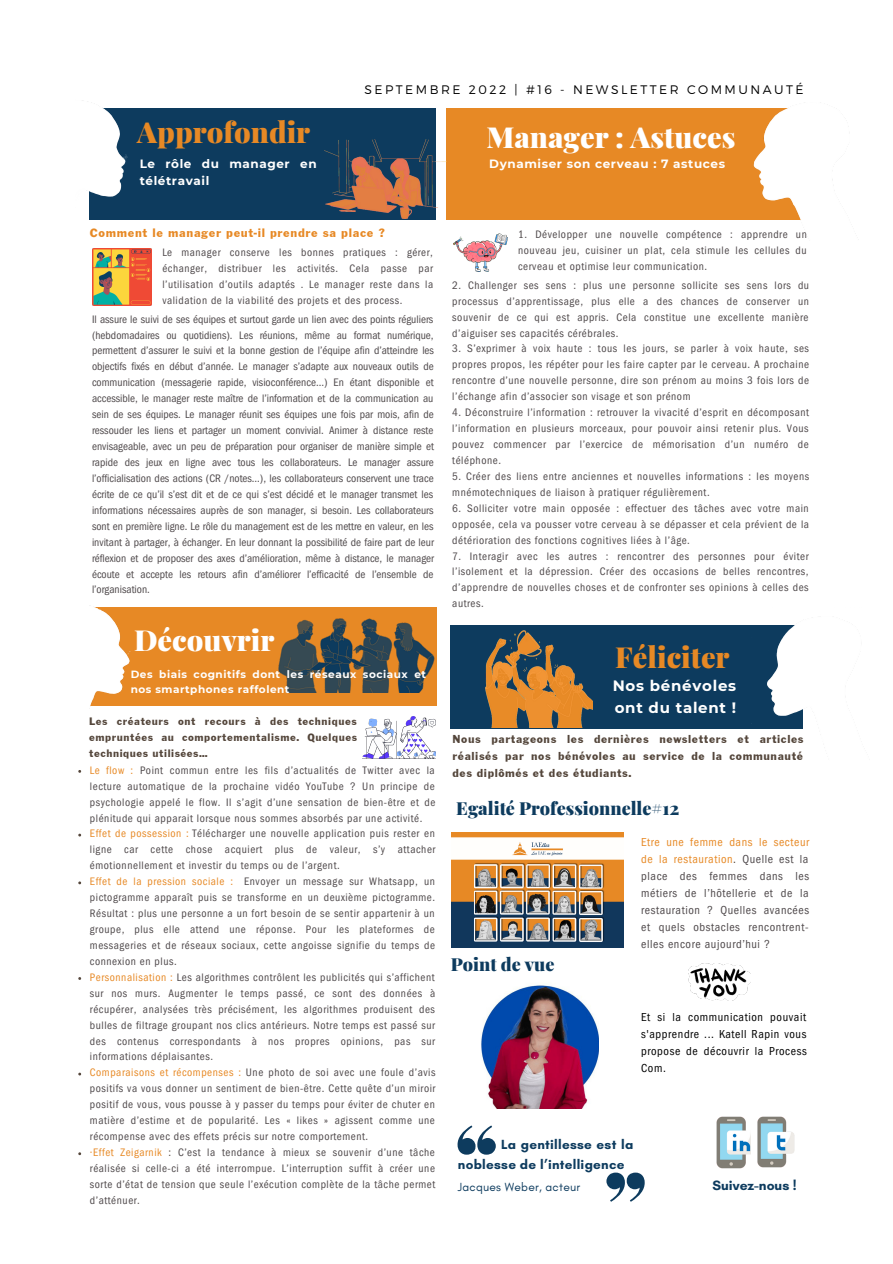
<style>
.page{position:relative;width:893px;height:1264px;background:#fff}
.page>*{position:absolute;margin:0;border:0;box-sizing:border-box;transform-origin:0 0}
.t1{font:900 29.1px "Playfair Display";color:#fff}
.t2{font:900 29.1px "Playfair Display";color:#e78925}
.t3{font:900 18px "Playfair Display";color:#0d3b5e}
.t4{font:700 15px/21.3px "Montserrat";letter-spacing:.05em;color:#fff}
.t5{font:700 13.8px "Glacial Indifference";color:#0d3b5e}
.t6{font:700 13.5px/20.2px "Glacial Indifference";letter-spacing:.02em;color:#0d3b5e}
.t7{font:12.75px "Franklin Gothic";letter-spacing:.05em;color:#e78925}
.t8{font:300 12.3px "Montserrat";letter-spacing:.2em;color:#000}
.t9{font:condensed 12px/17px "ITC Franklin Gothic Std";letter-spacing:.05em;color:#4f494b;text-align:justify}
.t10{font:12px/17px "Franklin Gothic";letter-spacing:.05em;color:#54463b;text-align:justify}
.t11{font:condensed 12px/17px "ITC Franklin Gothic Std";letter-spacing:.05em;color:#000;text-align:justify}
.t12{font:700 12px/17px "Montserrat";letter-spacing:.05em;color:#fff}
.t13{font:12px "Glacial Indifference";letter-spacing:.02em;color:#0d3b5e}
.t14{font:condensed 11.25px/15.9px "ITC Franklin Gothic Std";letter-spacing:.05em;color:#4f494b;text-align:justify}
.t15{font:11.25px/15.9px "Franklin Gothic";letter-spacing:.05em;color:#54463b;text-align:justify}
.t16{font:condensed 11.1px/15.8px "ITC Franklin Gothic Std";letter-spacing:.05em;color:#4f494b;text-align:justify}
.t17{font:700 10.5px/14.9px "Montserrat";letter-spacing:.05em;color:#fff}
.s1{color:#e78925}
.s2{color:#54463b}
</style>
<div class="page">
<img style="left:451px;top:832px;width:172px;height:115px">
<img style="left:716px;top:1116px;width:79px;height:53px">
<svg style="left:458px;top:1125px;width:37px;height:29px"></svg>
<svg style="left:606px;top:1172px;width:38px;height:29px"></svg>
<div style="left:445px;top:108px;width:358px;height:112px;background:#e78925"></div>
<img style="left:753px;top:108px;width:80px;height:112px">
<div style="left:89px;top:108px;width:346px;height:112px;background:#0d3b5e"></div>
<img style="left:82px;top:100px;width:46px;height:97px">
<img style="left:324px;top:140px;width:123px;height:78px">
<div style="left:90px;top:607px;width:346px;height:99px;background:#e78925"></div>
<img style="left:89px;top:605px;width:42px;height:101px">
<img style="left:279px;top:618px;width:155px;height:74px">
<div style="left:450px;top:625px;width:352px;height:104px;background:#0d3b5e"></div>
<img style="left:751px;top:625px;width:52px;height:104px">
<img style="left:486px;top:630px;width:106px;height:98px">
<img style="left:688px;top:963px;width:62px;height:37px">
<img style="left:453px;top:234px;width:54px;height:37px">
<img style="left:92px;top:248px;width:60px;height:58px">
<img style="left:362px;top:717px;width:74px;height:41px">
<img style="left:481px;top:985px;width:117px;height:123px">
<h1 class="t2" style="left:137px;top:112px;width:175px">Approfondir</h1>
<p class="t12" style="left:140px;top:155px;width:178px">Le rôle du manager en télétravail</p>
<p class="t8" style="left:364px;top:81px;width:440px">SEPTEMBRE 2022 | #16 - NEWSLETTER COMMUNAUTÉ</p>
<h1 class="t1" style="left:486px;top:116px;width:250px">Manager : Astuces</h1>
<p class="t12" style="left:489px;top:155px;width:237px">Dynamiser son cerveau : 7 astuces</p>
<p class="t7" style="left:90px;top:229px;width:296px">Comment le manager peut-il prendre sa place ?</p>
<p class="t16" style="left:162px;top:246px;width:272px">Le manager conserve les bonnes pratiques : gérer, échanger, distribuer les activités. Cela passe par l’utilisation d’outils adaptés . Le manager reste dans la validation de la viabilité des projets et des process.</p>
<p class="t14" style="left:92px;top:312px;width:343px">Il assure le suivi de ses équipes et surtout garde un lien avec des points réguliers (hebdomadaires ou quotidiens). Les réunions, même au format numérique, permettent d’assurer le suivi et la bonne gestion de l’équipe afin d’atteindre les objectifs fixés en début d’année. Le manager s’adapte aux nouveaux outils de communication (messagerie rapide, visioconférence…) En étant disponible et accessible, le manager reste maître de l’information et de la communication au sein de ses équipes. Le manager réunit ses équipes une fois par mois, afin de ressouder les liens et partager un moment convivial. Animer à distance reste envisageable, avec un peu de préparation pour organiser de manière simple et rapide des jeux en ligne avec tous les collaborateurs. Le manager assure l’officialisation des actions (CR /notes…), les collaborateurs conservent une trace écrite de ce qu’il s’est dit et de ce qui s’est décidé et le manager transmet les informations nécessaires auprès de son manager, si besoin. Les collaborateurs sont en première ligne. Le rôle du management est de les mettre en valeur, en les invitant à partager, à échanger. En leur donnant la possibilité de faire part de leur réflexion et de proposer des axes d’amélioration, même à distance, le manager écoute et accepte les retours afin d’améliorer l’efficacité de l’ensemble de l’organisation.</p>
<h1 class="t1" style="left:134px;top:619px;width:142px">Découvrir</h1>
<p class="t17" style="left:131px;top:666px;width:297px">Des biais cognitifs dont les réseaux sociaux et nos smartphones raffolent</p>
<p class="t15" style="left:89px;top:714px;width:269px">Les créateurs ont recours à des techniques empruntées au comportementalisme. Quelques techniques utilisées…</p>
<p class="t14" style="left:90px;top:763px;width:347px;text-align:left"><span class="s1">Le flow :</span> Point commun entre les fils d’actualités de Twitter avec la lecture automatique de la prochaine vidéo YouTube ? Un principe de psychologie appelé le flow. Il s’agit d’une sensation de bien-être et de plénitude qui apparait lorsque nous sommes absorbés par une activité.<br><span class="s1">Effet de possession :</span> Télécharger une nouvelle application puis rester en ligne car cette chose acquiert plus de valeur, s’y attacher émotionnellement et investir du temps ou de l’argent.<br><span class="s1">Effet de la pression sociale :</span> Envoyer un message sur Whatsapp, un pictogramme apparaît puis se transforme en un deuxième pictogramme.<br>Résultat : plus une personne a un fort besoin de se sentir appartenir à un groupe, plus elle attend une réponse. Pour les plateformes de messageries et de réseaux sociaux, cette angoisse signifie du temps de connexion en plus.<br><span class="s1">Personnalisation :</span> Les algorithmes contrôlent les publicités qui s’affichent sur nos murs. Augmenter le temps passé, ce sont des données à récupérer, analysées très précisément, les algorithmes produisent des bulles de filtrage groupant nos clics antérieurs. Notre temps est passé sur des contenus correspondants à nos propres opinions, pas sur informations déplaisantes.<br><span class="s1">Comparaisons et récompenses :</span> Une photo de soi avec une foule d’avis positifs va vous donner un sentiment de bien-être. Cette quête d’un miroir positif de vous, vous pousse à y passer du temps pour éviter de chuter en matière d’estime et de popularité. Les « likes » agissent comme une récompense avec des effets précis sur notre comportement.<br><span class="s1">·Effet Zeigarnik</span> <span class="s2">:</span> C’est la tendance à mieux se souvenir d’une tâche réalisée si celle-ci a été interrompue. L’interruption suffit à créer une sorte d’état de tension que seule l’exécution complète de la tâche permet d’atténuer.</p>
<p class="t14" style="left:518px;top:228px;width:290px">1. Développer une nouvelle compétence : apprendre un nouveau jeu, cuisiner un plat, cela stimule les cellules du cerveau et optimise leur communication.</p>
<p class="t14" style="left:452px;top:279px;width:358px">2. Challenger ses sens : plus une personne sollicite ses sens lors du processus d’apprentissage, plus elle a des chances de conserver un souvenir de ce qui est appris. Cela constitue une excellente manière d’aiguiser ses capacités cérébrales.</p>
<p class="t14" style="left:452px;top:342px;width:358px">3. S’exprimer à voix haute : tous les jours, se parler à voix haute, ses propres propos, les répéter pour les faire capter par le cerveau. A prochaine rencontre d’une nouvelle personne, dire son prénom au moins 3 fois lors de l’échange afin d’associer son visage et son prénom</p>
<p class="t14" style="left:452px;top:406px;width:358px">4. Déconstruire l’information : retrouver la vivacité d’esprit en décomposant l’information en plusieurs morceaux, pour pouvoir ainsi retenir plus. Vous pouvez commencer par l’exercice de mémorisation d’un numéro de téléphone.</p>
<p class="t14" style="left:452px;top:470px;width:358px">5. Créer des liens entre anciennes et nouvelles informations : les moyens mnémotechniques de liaison à pratiquer régulièrement.</p>
<p class="t14" style="left:452px;top:501px;width:358px">6. Solliciter votre main opposée : effectuer des tâches avec votre main opposée, cela va pousser votre cerveau à se dépasser et cela prévient de la détérioration des fonctions cognitives liées à l’âge.</p>
<p class="t14" style="left:452px;top:549px;width:358px">7. Interagir avec les autres : rencontrer des personnes pour éviter l’isolement et la dépression. Créer des occasions de belles rencontres, d’apprendre de nouvelles choses et de confronter ses opinions à celles des autres.</p>
<h1 class="t2" style="left:615px;top:636px;width:116px">Féliciter</h1>
<h3 class="t4" style="left:612px;top:675px;width:125px">Nos bénévoles ont du talent !</h3>
<p class="t10" style="left:452px;top:731px;width:352px">Nous partageons les dernières newsletters et articles réalisés par nos bénévoles au service de la communauté des diplômés et des étudiants.</p>
<h2 class="t3" style="left:456px;top:795px;width:225px">Egalité Professionnelle#12</h2>
<h2 class="t3" style="left:450px;top:951px;width:105px">Point de vue</h2>
<p class="t9" style="left:641px;top:835px;width:169px"><span class="s1">Etre une femme dans le secteur de la restauration</span><span class="s2">.</span> Quelle est la place des femmes dans les métiers de l’hôtellerie et de la restauration ? Quelles avancées et quels obstacles rencontrent&shy;elles encore aujourd’hui ?</p>
<p class="t11" style="left:641px;top:1010px;width:167px">Et si la communication pouvait s'apprendre ... Katell Rapin vous propose de découvrir la Process Com.</p>
<p class="t6" style="left:458px;top:1134px;width:177px;text-indent:43px">La gentillesse est la noblesse de l’intelligence</p>
<p class="t13" style="left:458px;top:1179px;width:124px">Jacques Weber, acteur</p>
<p class="t5" style="left:712px;top:1177px;width:86px">Suivez-nous !</p>
</div>
